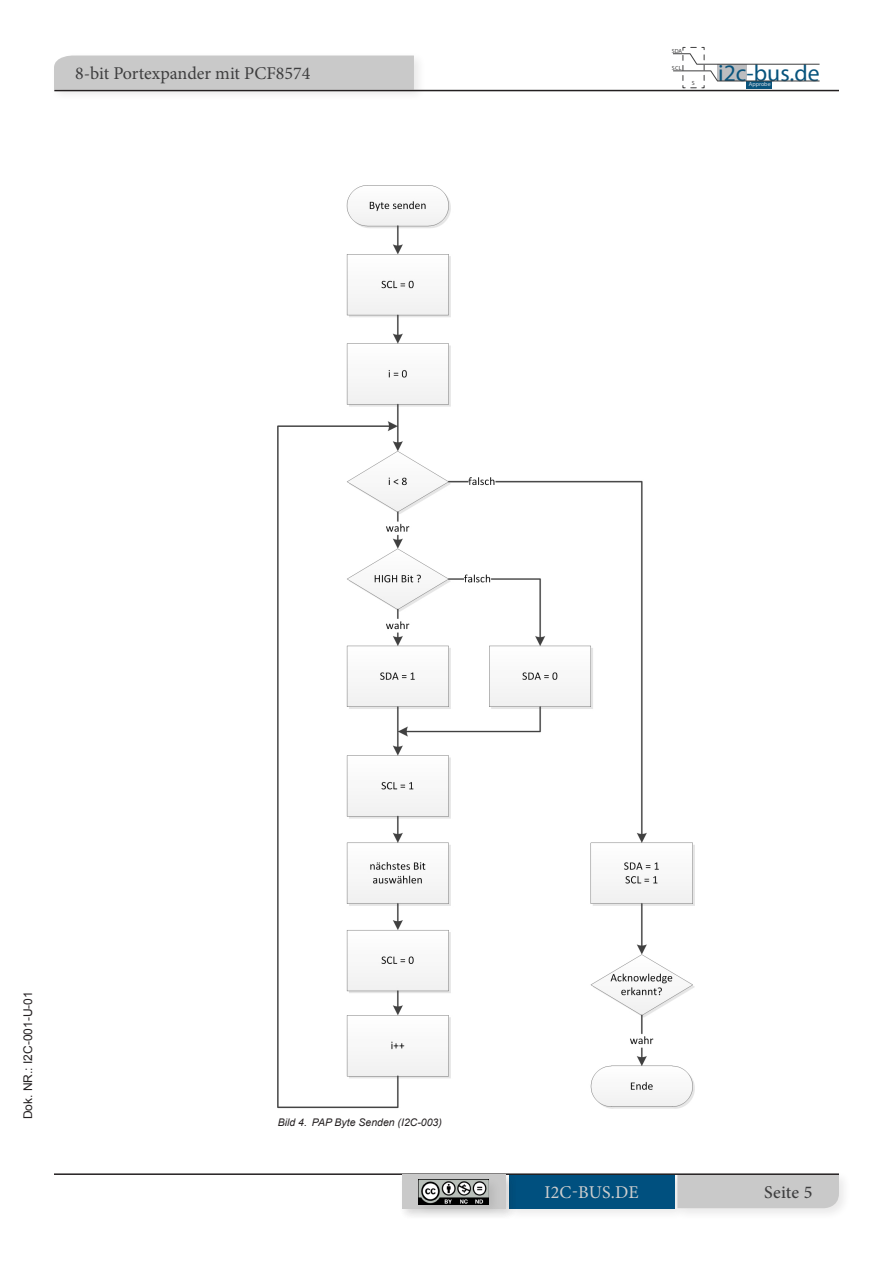
<style>
.page{position:relative;width:893px;height:1263px;background:#fff}
.page>*{position:absolute;margin:0;border:0;box-sizing:border-box;transform-origin:0 0}
.t1{font:23.7px "Myriad Pro";color:#08547d}
.t2{font:18px "Minion Pro";color:#3e3e3f}
.t3{font:18px "Minion Pro";letter-spacing:.01em;color:#cecece}
.t4{font:500 18px "Minion Pro";letter-spacing:.005em;color:#3e3e3f}
.t5{font:12px "Arial";color:#231f20}
.t6{font:italic 10.5px "Arial";color:#231f20}
.t7{font:5.85px "Myriad Pro";letter-spacing:.02em;color:#3e3e3f}
.t8{font:5.85px "Myriad Pro";color:#d9dee5}
</style>
<div class="page">
<div style="left:50px;top:52px;width:376px;height:50px;background:#231f20;opacity:.1"></div>
<div style="left:54px;top:56px;width:360px;height:34px;background:#c9c9c9"></div>
<svg style="left:673px;top:47px;width:147px;height:42px"></svg>
<hr style="left:54px;top:90px;width:785px;height:1px;background:#231f20">
<div style="left:505px;top:1170px;width:182px;height:50px;background:#231f20;opacity:.1"></div>
<div style="left:509px;top:1174px;width:165px;height:34px;background:#00507f"></div>
<div style="left:673px;top:1170px;width:179px;height:51px;background:#231f20;opacity:.1"></div>
<div style="left:677px;top:1175px;width:162px;height:33px;background:#c9c9c9"></div>
<hr style="left:54px;top:1173px;width:785px;height:2px;background:#231f20">
<div style="left:398px;top:1171px;width:120px;height:51px;background:#231f20;opacity:.1"></div>
<div style="left:402px;top:1175px;width:104px;height:34px;background:#c9c9c9"></div>
<div style="left:415px;top:1176px;width:86px;height:40px;background:#231f20;opacity:.1"></div>
<img style="left:419px;top:1180px;width:70px;height:24px">
<img style="left:278px;top:186px;width:416px;height:922px">
<h2 class="t2" style="left:75px;top:61px;width:237px">8-bit Portexpander mit PCF8574</h2>
<p class="t7" style="left:672px;top:47px;width:12px">SDA</p>
<p class="t7" style="left:672px;top:64px;width:11px">SCL</p>
<h1 class="t1" style="left:718px;top:59px;width:103px">i2c-bus.de</h1>
<p class="t7" style="left:692px;top:79px;width:4px">S</p>
<p class="t8" style="left:749px;top:81px;width:23px">Approbe</p>
<p class="t5" style="left:20px;top:1119px;width:130px;rotate:-90deg">Dok. NR.: I2C-001-U-01</p>
<p class="t6" style="left:278px;top:1115px;width:166px">Bild 4. PAP Byte Senden (I2C-003)</p>
<h2 class="t3" style="left:544px;top:1180px;width:96px">I2C-BUS.DE</h2>
<h2 class="t4" style="left:764px;top:1180px;width:50px">Seite 5</h2>
</div>
